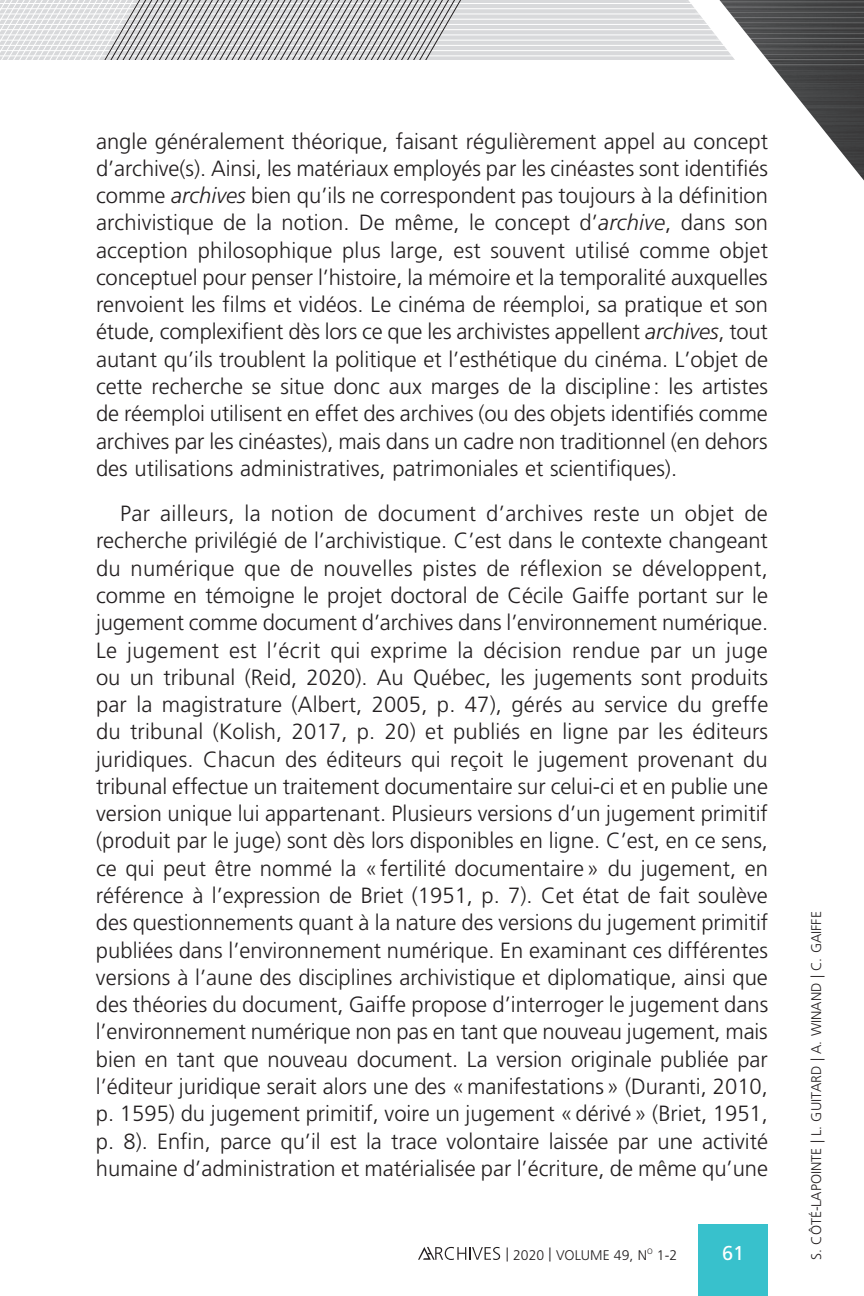
<style>
.page{position:relative;width:864px;height:1296px;background:#fff}
.page>*{position:absolute;margin:0;border:0;box-sizing:border-box;transform-origin:0 0}
.t1{font:300 22px/27.2px "Frutiger LT Std";color:#231f20;text-align:justify}
.t2{font:20px "Frutiger LT Std";color:#fff}
.t3{font:300 14px "Frutiger LT Std";color:#231f20}
.s1{font-style:italic}
</style>
<div class="page">
<svg style="left:154px;top:0;width:315px;height:60px;background:#bdbdbe"></svg>
<svg style="left:469px;top:0;width:189px;height:59px"></svg>
<hr style="left:469px;top:1px;width:395px;height:1px;background:#fff">
<hr style="left:469px;top:7px;width:395px;height:1px;background:#fff">
<hr style="left:469px;top:12px;width:395px;height:1px;background:#fff">
<hr style="left:469px;top:17px;width:395px;height:1px;background:#fff">
<hr style="left:469px;top:22px;width:395px;height:1px;background:#fff">
<hr style="left:469px;top:28px;width:395px;height:1px;background:#fff">
<hr style="left:469px;top:33px;width:395px;height:1px;background:#fff">
<hr style="left:469px;top:38px;width:395px;height:1px;background:#fff">
<hr style="left:469px;top:43px;width:395px;height:1px;background:#fff">
<hr style="left:469px;top:49px;width:395px;height:1px;background:#fff">
<hr style="left:469px;top:54px;width:395px;height:1px;background:#fff">
<svg style="left:658px;top:0;width:206px;height:181px"></svg>
<div style="left:698px;top:1224px;width:70px;height:72px;background:#38c1cc"></div>
<svg style="left:418px;top:1247px;width:82px;height:13px"></svg>
<p class="t1" style="left:96px;top:128px;width:674px">angle généralement théorique, faisant régulièrement appel au concept d’archive(s). Ainsi, les matériaux employés par les cinéastes sont identifiés comme <span class="s1">archives</span> bien qu’ils ne correspondent pas toujours à la définition archivistique de la notion. De même, le concept d’<span class="s1">archive</span>, dans son acception philosophique plus large, est souvent utilisé comme objet conceptuel pour penser l’histoire, la mémoire et la temporalité auxquelles renvoient les films et vidéos. Le cinéma de réemploi, sa pratique et son étude, complexifient dès lors ce que les archivistes appellent <span class="s1">archives</span>, tout autant qu’ils troublent la politique et l’esthétique du cinéma. L’objet de cette recherche se situe donc aux marges de la discipline : les artistes de réemploi utilisent en effet des archives (ou des objets identifiés comme archives par les cinéastes), mais dans un cadre non traditionnel (en dehors des utilisations administratives, patrimoniales et scientifiques).</p>
<p class="t1" style="left:96px;top:500px;width:674px;text-indent:24px">Par ailleurs, la notion de document d’archives reste un objet de recherche privilégié de l’archivistique. C’est dans le contexte changeant du numérique que de nouvelles pistes de réflexion se développent, comme en témoigne le projet doctoral de Cécile Gaiffe portant sur le jugement comme document d’archives dans l’environnement numérique.<br>Le jugement est l’écrit qui exprime la décision rendue par un juge ou un tribunal (Reid, 2020). Au Québec, les jugements sont produits par la magistrature (Albert, 2005, p. 47), gérés au service du greffe du tribunal (Kolish, 2017, p. 20) et publiés en ligne par les éditeurs juridiques. Chacun des éditeurs qui reçoit le jugement provenant du tribunal effectue un traitement documentaire sur celui-ci et en publie une version unique lui appartenant. Plusieurs versions d’un jugement primitif (produit par le juge) sont dès lors disponibles en ligne. C’est, en ce sens, ce qui peut être nommé la «fertilité documentaire» du jugement, en référence à l’expression de Briet (1951, p. 7). Cet état de fait soulève des questionnements quant à la nature des versions du jugement primitif publiées dans l’environnement numérique. En examinant ces différentes versions à l’aune des disciplines archivistique et diplomatique, ainsi que des théories du document, Gaiffe propose d’interroger le jugement dans l’environnement numérique non pas en tant que nouveau jugement, mais bien en tant que nouveau document. La version originale publiée par l’éditeur juridique serait alors une des «manifestations» (Duranti, 2010, p. 1595) du jugement primitif, voire un jugement «dérivé» (Briet, 1951, p. 8). Enfin, parce qu’il est la trace volontaire laissée par une activité humaine d’administration et matérialisée par l’écriture, de même qu’une</p>
<p class="t3" style="left:506px;top:1247px;width:173px">| 2020 | VOLUME 49, N<sup>O</sup> 1-2</p>
<p class="t2" style="left:722px;top:1241px;width:24px">61</p>
<p class="t3" style="left:808px;top:1260px;width:350px;rotate:-90deg">S. CÔTÉ-LAPOINTE | L. GUITARD | A. WINAND | C. GAIFFE</p>
</div>
